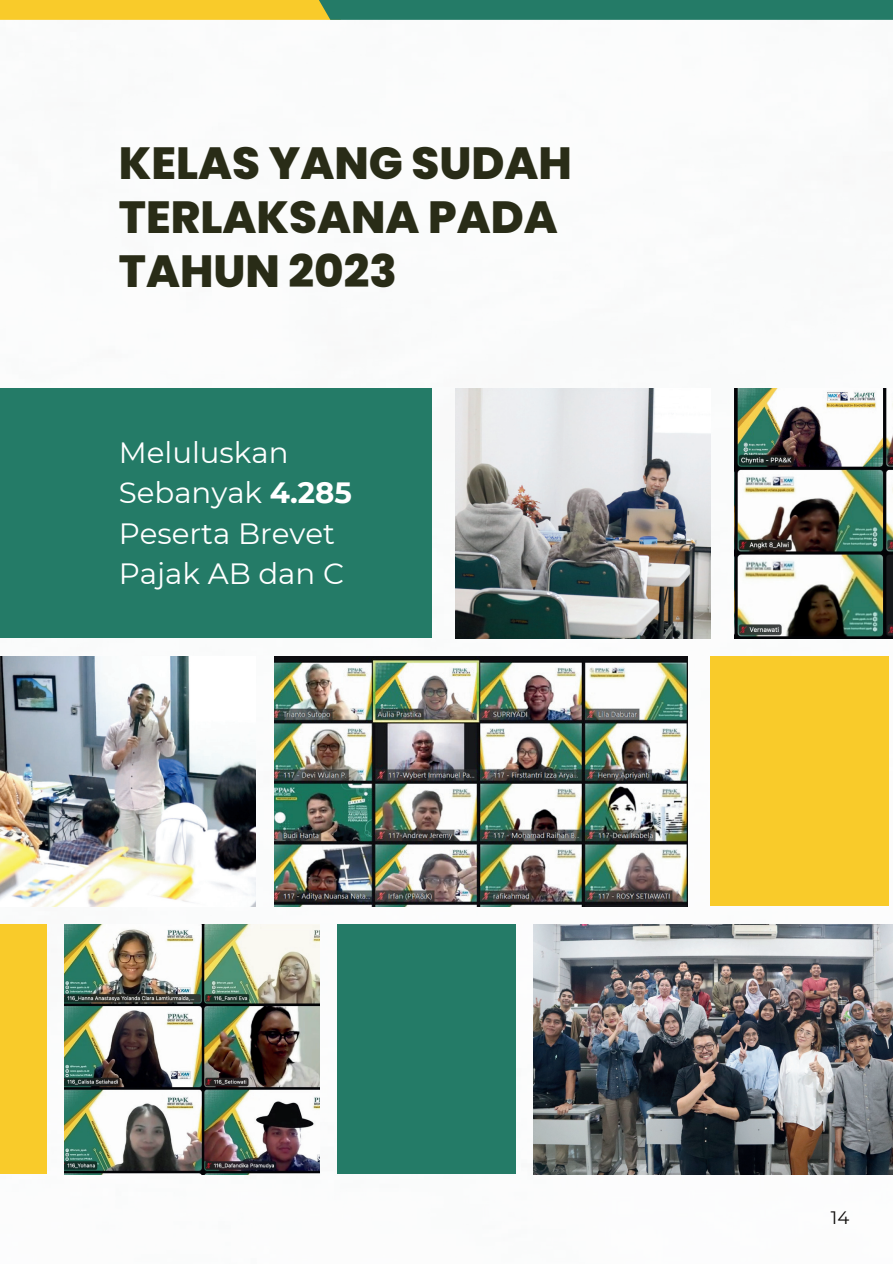
<style>
.page{position:relative;width:893px;height:1264px;background:#fff}
.page>*{position:absolute;margin:0;border:0;box-sizing:border-box;transform-origin:0 0}
.t1{font:800 45px/54px "Poppins";color:#292c17}
.t2{font:29.25px/40.5px "Montserrat";color:#fff}
.t3{font:18px "Montserrat";color:#0d0b09}
.s1{font-weight:700}
</style>
<div class="page">
<img style="left:455px;top:388px;width:255px;height:250px">
<div style="left:0;top:388px;width:431px;height:250px;background:#247b67"></div>
<div style="left:710px;top:656px;width:179px;height:250px;background:#f9cb2a"></div>
<img style="left:734px;top:388px;width:158px;height:250px">
<img style="left:0;top:656px;width:255px;height:250px">
<img style="left:274px;top:656px;width:413px;height:250px">
<div style="left:337px;top:924px;width:179px;height:250px;background:#247b67"></div>
<div style="left:0;top:924px;width:47px;height:250px;background:#f9cb2a"></div>
<img style="left:64px;top:924px;width:256px;height:250px">
<img style="left:534px;top:924px;width:358px;height:250px">
<div style="left:0;top:0;width:341px;height:20px;background:#f9cb2a"></div>
<div style="left:307px;top:0;width:585px;height:20px;background:#247b67"></div>
<h1 class="t1" style="left:119px;top:137px;width:454px">KELAS YANG SUDAH<br>TERLAKSANA PADA<br>TAHUN 2023</h1>
<p class="t2" style="left:119px;top:431px;width:234px">Meluluskan<br>Sebanyak <span class="s1">4.285<br></span>Peserta Brevet<br>Pajak AB dan C</p>
<p class="t3" style="left:830px;top:1205px;width:20px">14</p>
</div>
